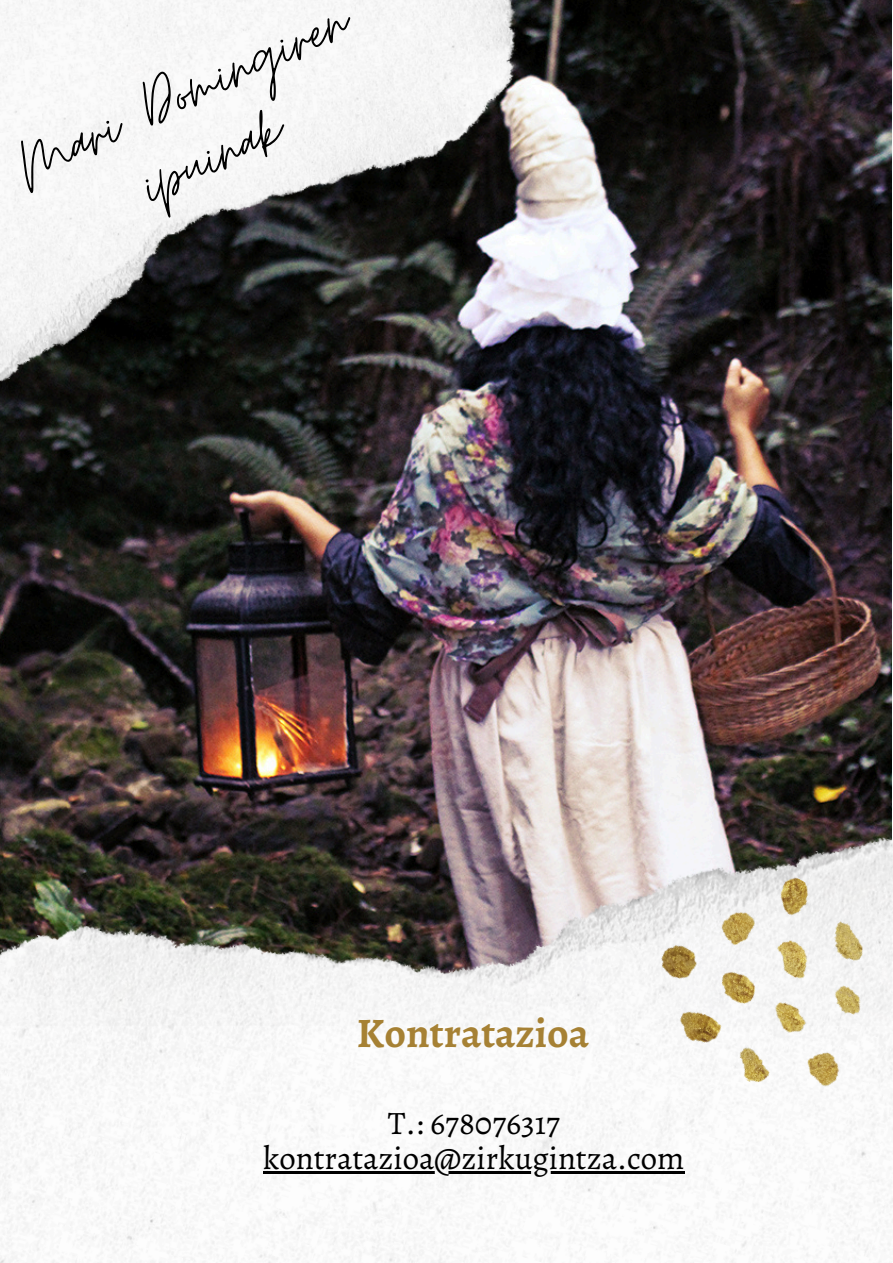
<style>
.page{position:relative;width:893px;height:1263px;background:#fff}
.page>*{position:absolute;margin:0;border:0;box-sizing:border-box;transform-origin:0 0}
.t1{font:76.35px/69.8px "Moon Time";color:#000;text-align:center}
.t2{font:700 42px "Alegreya";color:#a68134}
.t3{font:32.78px "Alegreya";color:#000}
</style>
<div class="page">
<img style="left:0;top:0;width:891px;height:525px">
<img style="left:0;top:525px;width:893px;height:738px">
<img style="left:0;top:0;width:628px;height:473px">
<img style="left:628px;top:839px;width:265px;height:279px">
<hr style="left:263px;top:1171px;width:421px;height:2px;background:#000">
<p class="t1" style="left:5px;top:139px;width:361px;rotate:-25deg">Mari Domingiren ipuinak</p>
<p class="t2" style="left:357px;top:1004px;width:234px">Kontratazioa</p>
<h1 class="t3" style="left:388px;top:1101px;width:173px">T.: 678076317</h1>
<p class="t3" style="left:263px;top:1136px;width:423px">kontratazioa@zirkugintza.com</p>
</div>
